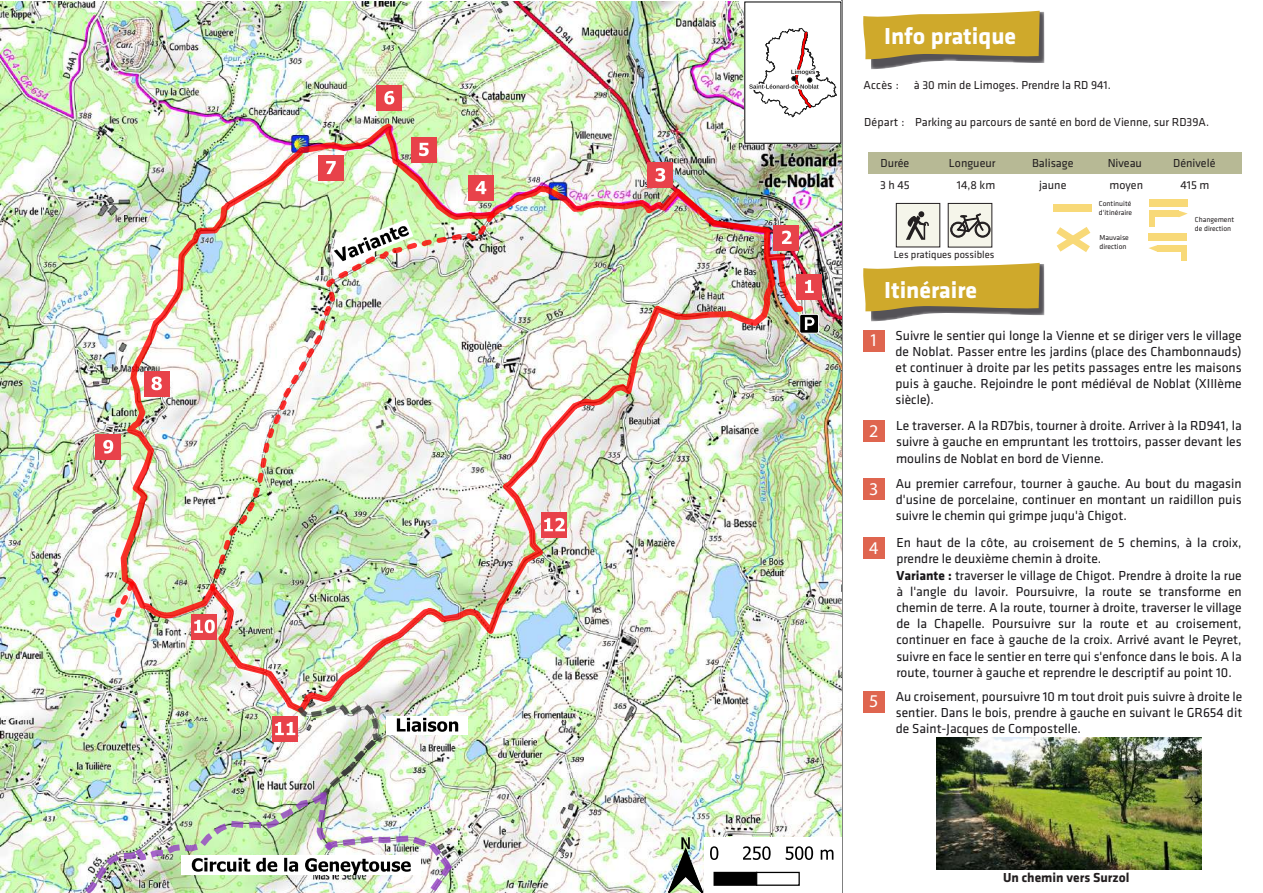
<style>
.page{position:relative;width:1263px;height:893px;background:#fff}
.page>*{position:absolute;margin:0;border:0;box-sizing:border-box;transform-origin:0 0}
.t1{font:700 24px "Klavika";color:#fff}
.t2{font:18px "Myriad";color:#fff}
.t3{font:13.5px/16.2px "Klavika";color:#181619;text-align:justify}
.t4{font:700 13.5px "Klavika";color:#231f20}
.t5{font:12px "Klavika";color:#231f20}
.t6{font:10.5px "Klavika";color:#231f20}
.t7{font:7.5px/9px "Klavika";color:#231f20}
.s1{font-weight:700}
</style>
<div class="page">
<svg style="left:863px;top:11px;width:181px;height:58px;background:#c6ab54"></svg>
<svg style="left:863px;top:263px;width:181px;height:58px;background:#c6ab54"></svg>
<div style="left:868px;top:152px;width:374px;height:22px;background:#b7b995"></div>
<div style="left:1053px;top:204px;width:38px;height:8px;background:#f8d978"></div>
<svg style="left:1056px;top:227px;width:34px;height:25px"></svg>
<div style="left:1149px;top:200px;width:38px;height:7px;background:#f8d978"></div>
<div style="left:1149px;top:211px;width:30px;height:6px;background:#f8d978"></div>
<svg style="left:1179px;top:211px;width:9px;height:6px"></svg>
<div style="left:1149px;top:217px;width:6px;height:10px;background:#f8d978"></div>
<div style="left:1148px;top:234px;width:39px;height:7px;background:#f8d978"></div>
<div style="left:1157px;top:245px;width:29px;height:7px;background:#f8d978"></div>
<svg style="left:1148px;top:245px;width:9px;height:7px"></svg>
<div style="left:1181px;top:252px;width:5px;height:9px;background:#f8d978"></div>
<div style="left:863px;top:330px;width:21px;height:21px;background:#df654f"></div>
<div style="left:863px;top:421px;width:21px;height:21px;background:#df654f"></div>
<div style="left:863px;top:479px;width:21px;height:21px;background:#df654f"></div>
<div style="left:863px;top:538px;width:21px;height:21px;background:#df654f"></div>
<div style="left:863px;top:691px;width:21px;height:22px;background:#df654f"></div>
<hr style="left:842px;top:0;width:1px;height:893px;background:#000">
<div style="left:948px;top:203px;width:44px;height:44px;background:#f5f5ea"></div>
<svg style="left:950px;top:213px;width:41px;height:25px"></svg>
<div style="left:896px;top:203px;width:44px;height:44px;background:#f5f5ea;border:1px solid #231f20"></div>
<svg style="left:906px;top:211px;width:23px;height:29px"></svg>
<img style="left:0;top:1px;width:841px;height:892px">
<img style="left:121px;top:124px;width:682px;height:589px">
<img style="left:210px;top:212px;width:285px;height:379px">
<svg style="left:115px;top:581px;width:20px;height:37px"></svg>
<div style="left:704px;top:837px;width:137px;height:56px;background:#fff"></div>
<div style="left:714px;top:872px;width:43px;height:13px;background:#000"></div>
<div style="left:713px;top:872px;width:87px;height:14px;border:1px solid #000"></div>
<svg style="left:743px;top:846px;width:28px;height:14px"></svg>
<svg style="left:786px;top:846px;width:47px;height:14px"></svg>
<img style="left:664px;top:837px;width:54px;height:56px">
<div style="left:796px;top:274px;width:26px;height:26px;background:#e8424a"></div>
<svg style="left:805px;top:280px;width:9px;height:13px"></svg>
<svg style="left:799px;top:314px;width:20px;height:19px"></svg>
<div style="left:774px;top:225px;width:25px;height:26px;background:#e8424a"></div>
<svg style="left:782px;top:231px;width:9px;height:13px"></svg>
<div style="left:648px;top:163px;width:25px;height:25px;background:#e8424a"></div>
<svg style="left:655px;top:168px;width:10px;height:14px"></svg>
<div style="left:468px;top:175px;width:26px;height:26px;background:#e8424a"></div>
<svg style="left:476px;top:181px;width:10px;height:13px"></svg>
<div style="left:411px;top:137px;width:25px;height:26px;background:#e8424a"></div>
<svg style="left:419px;top:143px;width:10px;height:13px"></svg>
<div style="left:376px;top:85px;width:26px;height:26px;background:#e8424a"></div>
<svg style="left:384px;top:91px;width:10px;height:13px"></svg>
<div style="left:318px;top:155px;width:26px;height:26px;background:#e8424a"></div>
<svg style="left:326px;top:161px;width:10px;height:13px"></svg>
<div style="left:144px;top:371px;width:25px;height:26px;background:#e8424a"></div>
<svg style="left:151px;top:377px;width:11px;height:13px"></svg>
<img style="left:331px;top:219px;width:82px;height:48px">
<div style="left:96px;top:434px;width:25px;height:26px;background:#e8424a"></div>
<svg style="left:103px;top:440px;width:10px;height:13px"></svg>
<div style="left:191px;top:614px;width:26px;height:26px;background:#e8424a"></div>
<svg style="left:194px;top:620px;width:21px;height:13px"></svg>
<div style="left:387px;top:716px;width:81px;height:19px;background:#fff"></div>
<div style="left:541px;top:512px;width:26px;height:26px;background:#e8424a"></div>
<svg style="left:544px;top:518px;width:21px;height:13px"></svg>
<img style="left:48px;top:704px;width:410px;height:189px">
<div style="left:745px;top:2px;width:96px;height:141px;background:#fff"></div>
<svg style="left:749px;top:28px;width:88px;height:90px"></svg>
<img style="left:937px;top:738px;width:264px;height:131px">
<h1 class="t1" style="left:884px;top:23px;width:134px">Info pratique</h1>
<p class="t5" style="left:863px;top:79px;width:37px">Accès :</p>
<p class="t5" style="left:864px;top:116px;width:42px">Départ :</p>
<p class="t5" style="left:914px;top:78px;width:198px">à 30 min de Limoges. Prendre la RD 941.</p>
<p class="t5" style="left:915px;top:116px;width:296px">Parking au parcours de santé en bord de Vienne, sur RD39A.</p>
<p class="t5" style="left:880px;top:156px;width:30px">Durée</p>
<p class="t5" style="left:949px;top:156px;width:48px">Longueur</p>
<p class="t5" style="left:1032px;top:156px;width:43px">Balisage</p>
<p class="t5" style="left:1108px;top:156px;width:36px">Niveau</p>
<p class="t5" style="left:1173px;top:156px;width:44px">Dénivelé</p>
<p class="t5" style="left:880px;top:178px;width:31px">3 h 45</p>
<p class="t5" style="left:957px;top:178px;width:40px">14,8 km</p>
<p class="t5" style="left:1039px;top:178px;width:29px">jaune</p>
<p class="t5" style="left:1109px;top:178px;width:35px">moyen</p>
<p class="t5" style="left:1180px;top:178px;width:31px">415 m</p>
<p class="t7" style="left:1099px;top:199px;width:35px">Continuité d'itinéraire</p>
<p class="t7" style="left:1099px;top:233px;width:31px">Mauvaise direction</p>
<p class="t7" style="left:1195px;top:215px;width:41px">Changement de direction</p>
<p class="t6" style="left:894px;top:249px;width:102px">Les pratiques possibles</p>
<h1 class="t1" style="left:884px;top:277px;width:94px">Itinéraire</h1>
<h2 class="t2" style="left:869px;top:331px;width:11px">1</h2>
<p class="t3" style="left:895px;top:327px;width:348px">Suivre le sentier qui longe la Vienne et se diriger vers le village de Noblat. Passer entre les jardins (place des Chambonnauds) et continuer à droite par les petits passages entre les maisons puis à gauche. Rejoindre le pont médiéval de Noblat (XIIIème siècle).</p>
<h2 class="t2" style="left:869px;top:422px;width:11px">2</h2>
<h2 class="t2" style="left:869px;top:480px;width:11px">3</h2>
<h2 class="t2" style="left:869px;top:539px;width:11px">4</h2>
<h2 class="t2" style="left:869px;top:692px;width:11px">5</h2>
<p class="t3" style="left:896px;top:418px;width:347px">Le traverser. A la RD7bis, tourner à droite. Arriver à la RD941, la suivre à gauche en empruntant les trottoirs, passer devant les moulins de Noblat en bord de Vienne.</p>
<p class="t3" style="left:896px;top:476px;width:347px">Au premier carrefour, tourner à gauche. Au bout du magasin d'usine de porcelaine, continuer en montant un raidillon puis suivre le chemin qui grimpe juqu'à Chigot.</p>
<p class="t3" style="left:896px;top:535px;width:347px;text-align:left">En haut de la côte, au croisement de 5 chemins, à la croix, prendre le deuxième chemin à droite.<br><span class="s1">Variante :</span> traverser le village de Chigot. Prendre à droite la rue à l'angle du lavoir. Poursuivre, la route se transforme en chemin de terre. A la route, tourner à droite, traverser le village de la Chapelle. Poursuivre sur la route et au croisement, continuer en face à gauche de la croix. Arrivé avant le Peyret, suivre en face le sentier en terre qui s'enfonce dans le bois. A la route, tourner à gauche et reprendre le descriptif au point 10.</p>
<p class="t3" style="left:896px;top:688px;width:348px">Au croisement, poursuivre 10 m tout droit puis suivre à droite le sentier. Dans le bois, prendre à gauche en suivant le GR654 dit de Saint-Jacques de Compostelle.</p>
<p class="t4" style="left:1003px;top:870px;width:128px">Un chemin vers Surzol</p>
</div>
